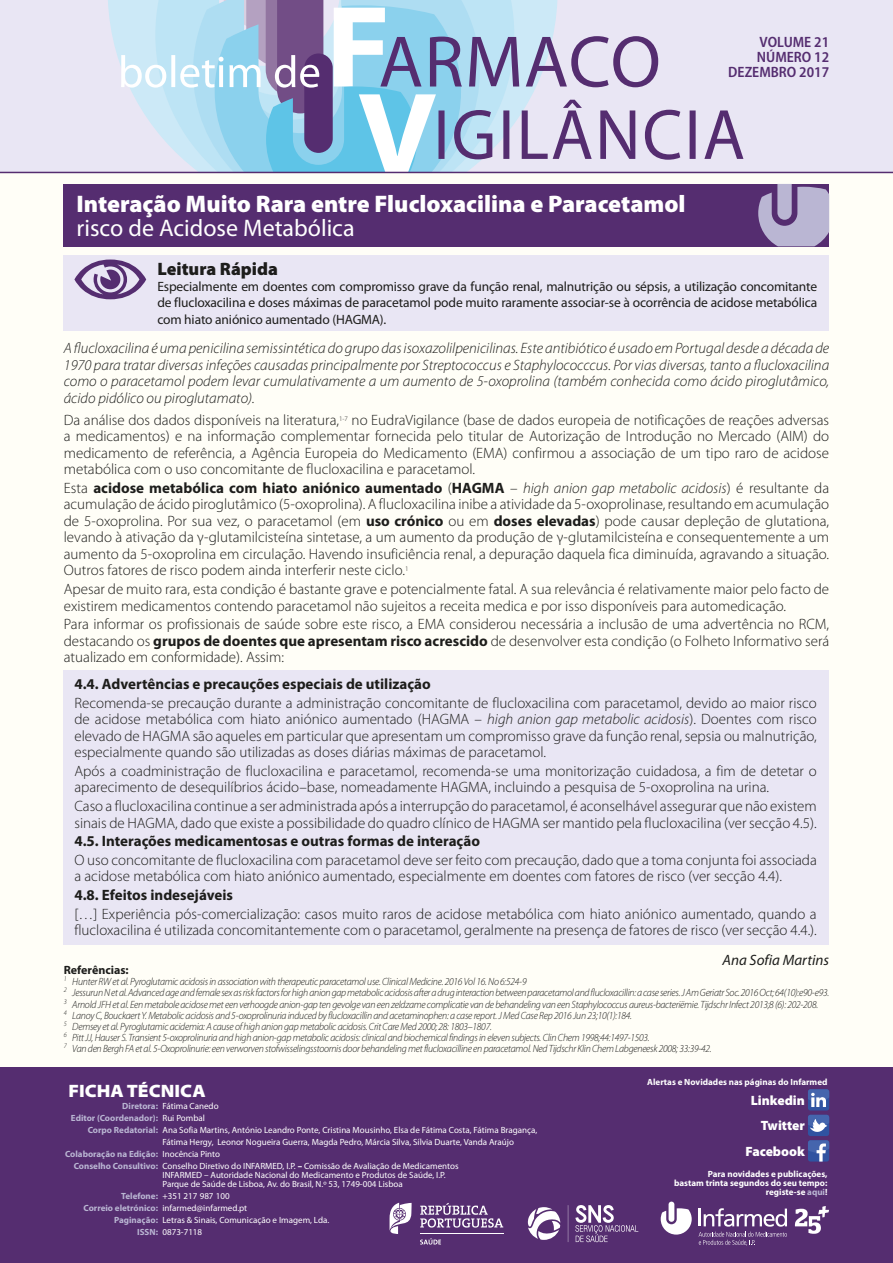
<style>
.page{position:relative;width:893px;height:1263px;background:#fffef7}
.page>*{position:absolute;margin:0;border:0;box-sizing:border-box;transform-origin:0 0}
.t1{font:900 24px "Myriad Pro";color:#fff}
.t2{font:24px "Myriad Pro";color:#fff}
.t3{font:900 18px "Myriad Pro";color:#1d1d1b}
.t4{font:900 semi-expanded 18px "Myriad Pro";color:#fff}
.t5{font:300 15px/16.5px "Myriad Pro";color:#1d1d1b}
.t6{font:italic 300 15px/16.5px "Myriad Pro";color:#1d1d1b;text-align:justify}
.t7{font:700 15px "Myriad Pro";color:#1d1d1b}
.t8{font:600 semi-condensed 15px/15px "Myriad Pro";color:#552d70;text-align:right}
.t9{font:italic 15px "Myriad Pro";color:#1d1d1b}
.t10{font:13.5px/16.2px "Myriad Pro";letter-spacing:-.01em;color:#1d1d1b;text-align:justify}
.t11{font:900 13.5px/25.5px "Myriad Pro";color:#fff;text-align:right}
.t12{font:700 12px "Myriad Pro";color:#1d1d1b}
.t13{font:italic 300 10.5px/11.1px "Myriad Pro";letter-spacing:-.025em;color:#1d1d1b;scale:.95 1}
.t14{font:9px/9px "Myriad Pro";color:#fff}
.t15{font:700 9px/9px "Myriad Pro";color:#fff;text-align:right}
.t16{font:700 9px/12px "Myriad Pro";color:#bab6d3}
.s1{font-weight:700}
.s2{font-style:italic}
.s3{font-weight:400;color:#fff}
.s4{font-weight:700;color:#bab6d3}
.s5{font-weight:900}
.s6{color:#bab6d3}
</style>
<div class="page">
<div style="left:0;top:0;width:893px;height:173px;background:#e9e6f4"></div>
<svg style="left:108px;top:0;width:13px;height:172px"></svg>
<svg style="left:121px;top:0;width:622px;height:172px"></svg>
<hr style="left:0;top:172px;width:893px;height:1px;background:#552d70">
<div style="left:0;top:1067px;width:893px;height:196px;background:#552d70"></div>
<div style="left:64px;top:184px;width:765px;height:62px;background:#552d70"></div>
<svg style="left:758px;top:184px;width:71px;height:62px"></svg>
<div style="left:64px;top:255px;width:765px;height:76px;background:#e9e6f4"></div>
<div style="left:64px;top:671px;width:765px;height:274px;background:#e9e6f4"></div>
<svg style="left:74px;top:259px;width:72px;height:40px"></svg>
<hr style="left:420px;top:1233px;width:83px;height:1px;background:#fff">
<svg style="left:420px;top:1238px;width:21px;height:6px"></svg>
<svg style="left:420px;top:1203px;width:83px;height:24px"></svg>
<svg style="left:390px;top:1203px;width:22px;height:31px"></svg>
<svg style="left:528px;top:1205px;width:110px;height:37px"></svg>
<svg style="left:795px;top:1206px;width:34px;height:28px"></svg>
<svg style="left:699px;top:1208px;width:88px;height:37px"></svg>
<svg style="left:661px;top:1208px;width:31px;height:26px"></svg>
<div style="left:669px;top:1201px;width:5px;height:21px;background:#fff;border-radius:3px"></div>
<div style="left:808px;top:1089px;width:21px;height:21px;background:#3053a1;border-radius:3px"></div>
<svg style="left:808px;top:1089px;width:21px;height:18px"></svg>
<div style="left:808px;top:1115px;width:21px;height:21px;background:#3053a1;border-radius:3px"></div>
<svg style="left:808px;top:1115px;width:21px;height:17px"></svg>
<svg style="left:808px;top:1140px;width:21px;height:21px"></svg>
<p class="t8" style="left:728px;top:35px;width:102px">VOLUME 21<br>NÚMERO 12<br>DEZEMBRO 2017</p>
<h1 class="t1" style="left:77px;top:190px;width:611px">Interação Muito Rara entre Flucloxacilina e Paracetamol</h1>
<h1 class="t2" style="left:77px;top:215px;width:280px">risco de Acidose Metabólica</h1>
<p class="t3" style="left:157px;top:259px;width:122px">Leitura Rápida</p>
<p class="t10" style="left:157px;top:279px;width:661px">Especialmente em doentes com compromisso grave da função renal, malnutrição ou sépsis, a utilização concomitante de flucloxacilina e doses máximas de paracetamol pode muito raramente associar-se à ocorrência de acidose metabólica com hiato aniónico aumentado (HAGMA).</p>
<p class="t6" style="left:64px;top:340px;width:767px">A flucloxacilina é uma penicilina semissintética do grupo das isoxazolilpenicilinas. Este antibiótico é usado em Portugal desde a década de 1970 para tratar diversas infeções causadas principalmente por Streptococcus e Staphylococccus. Por vias diversas, tanto a flucloxacilina como o paracetamol podem levar cumulativamente a um aumento de 5-oxoprolina (também conhecida como ácido piroglutâmico, ácido pidólico ou piroglutamato).</p>
<p class="t5" style="left:64px;top:412px;width:767px;text-align:justify">Da análise dos dados disponíveis na literatura,<sup>1-7</sup> no EudraVigilance (base de dados europeia de notificações de reações adversas a medicamentos) e na informação complementar fornecida pelo titular de Autorização de Introdução no Mercado (AIM) do medicamento de referência, a Agência Europeia do Medicamento (EMA) confirmou a associação de um tipo raro de acidose metabólica com o uso concomitante de flucloxacilina e paracetamol.</p>
<p class="t5" style="left:64px;top:480px;width:767px;text-align:justify">Esta <span class="s1">acidose metabólica com hiato aniónico aumentado</span> (<span class="s1">HAGMA</span> – <span class="s2">high anion gap metabolic acidosis</span>) é resultante da acumulação de ácido piroglutâmico (5-oxoprolina). A flucloxacilina inibe a atividade da 5-oxoprolinase, resultando em acumulação de 5-oxoprolina. Por sua vez, o paracetamol (em <span class="s1">uso crónico</span> ou em <span class="s1">doses elevadas</span>) pode causar depleção de glutationa, levando à ativação da γ-glutamilcisteína sintetase, a um aumento da produção de γ-glutamilcisteína e consequentemente a um aumento da 5-oxoprolina em circulação. Havendo insuficiência renal, a depuração daquela fica diminuída, agravando a situação.<br>Outros fatores de risco podem ainda interferir neste ciclo.<sup>1</sup></p>
<p class="t5" style="left:64px;top:581px;width:767px">Apesar de muito rara, esta condição é bastante grave e potencialmente fatal. A sua relevância é relativamente maior pelo facto de existirem medicamentos contendo paracetamol não sujeitos a receita medica e por isso disponíveis para automedicação.</p>
<p class="t5" style="left:64px;top:616px;width:767px;text-align:justify">Para informar os profissionais de saúde sobre este risco, a EMA considerou necessária a inclusão de uma advertência no RCM, destacando os <span class="s1">grupos de doentes que apresentam risco acrescido</span> de desenvolver esta condição (o Folheto Informativo será atualizado em conformidade). Assim:</p>
<p class="t7" style="left:74px;top:676px;width:358px">4.4. Advertências e precauções especiais de utilização</p>
<p class="t5" style="left:74px;top:695px;width:744px;text-align:justify">Recomenda-se precaução durante a administração concomitante de flucloxacilina com paracetamol, devido ao maior risco de acidose metabólica com hiato aniónico aumentado (HAGMA – <span class="s2">high anion gap metabolic acidosis</span>). Doentes com risco elevado de HAGMA são aqueles em particular que apresentam um compromisso grave da função renal, sepsia ou malnutrição, especialmente quando são utilizadas as doses diárias máximas de paracetamol.</p>
<p class="t5" style="left:74px;top:763px;width:744px">Após a coadministração de flucloxacilina e paracetamol, recomenda-se uma monitorização cuidadosa, a fim de detetar o aparecimento de desequilíbrios ácido–base, nomeadamente HAGMA, incluindo a pesquisa de 5-oxoprolina na urina.</p>
<p class="t5" style="left:74px;top:798px;width:744px">Caso a flucloxacilina continue a ser administrada após a interrupção do paracetamol, é aconselhável assegurar que não existem sinais de HAGMA, dado que existe a possibilidade do quadro clínico de HAGMA ser mantido pela flucloxacilina (ver secção 4.5).</p>
<p class="t7" style="left:74px;top:833px;width:407px">4.5. Interações medicamentosas e outras formas de interação</p>
<p class="t5" style="left:74px;top:852px;width:744px">O uso concomitante de flucloxacilina com paracetamol deve ser feito com precaução, dado que a toma conjunta foi associada a acidose metabólica com hiato aniónico aumentado, especialmente em doentes com fatores de risco (ver secção 4.4).</p>
<p class="t7" style="left:74px;top:886px;width:160px">4.8. Efeitos indesejáveis</p>
<p class="t5" style="left:74px;top:905px;width:744px">[…] Experiência pós-comercialização: casos muito raros de acidose metabólica com hiato aniónico aumentado, quando a flucloxacilina é utilizada concomitantemente com o paracetamol, geralmente na presença de fatores de risco (ver secção 4.4.).</p>
<p class="t12" style="left:64px;top:963px;width:66px">Referências:</p>
<p class="t13" style="left:64px;top:976px;width:807px"><sup>1</sup> Hunter RW et al. Pyroglutamic acidosis in association with therapeutic paracetamol use. Clinical Medicine. 2016 Vol 16. No 6:524-9<br><sup>2</sup> Jessurun N et al. Advanced age and female sex as risk factors for high anion gap metabolic acidosis after a drug interaction between paracetamol and flucloxacillin: a case series. J Am Geriatr Soc. 2016 Oct; 64(10):e90-e93.<br><sup>3</sup> Arnold JFH et al. Een metabole acidose met een verhoogde anion-gap ten gevolge van een zeldzame complicatie van de behandeling van een Staphylococcus aureus-bacteriëmie. Tijdschr Infect 2013;8 (6): 202-208.<br><sup>4</sup> Lanoy C, Bouckaert Y. Metabolic acidosis and 5-oxoprolinuria induced by flucloxacillin and acetaminophen: a case report. J Med Case Rep 2016 Jun 23;10(1):184.<br><sup>5</sup> Demsey et al. Pyroglutamic acidemia: A cause of high anion gap metabolic acidosis. Crit Care Med 2000; 28: 1803–1807.<br><sup>6</sup> Pitt JJ, Hauser S. Transient 5-oxoprolinuria and high anion-gap metabolic acidosis: clinical and biochemical findings in eleven subjects. Clin Chem 1998;44:1497-1503.<br><sup>7</sup> Van den Bergh FA et al. 5-Oxoprolinurie: een verworven stofwisselingsstoornis door behandeling met flucloxacilline en paracetamol. Ned Tijdschr Klin Chem Labgeneesk 2008; 33:39-42.</p>
<p class="t9" style="left:722px;top:952px;width:108px">Ana Sofia Martins</p>
<p class="t4" style="left:68px;top:1080px;width:139px">FICHA TÉCNICA</p>
<p class="t15" style="left:647px;top:1077px;width:182px">Alertas e Novidades nas páginas do Infarmed</p>
<p class="t11" style="left:745px;top:1088px;width:61px">Linkedin<br>Twitter<br>Facebook</p>
<p class="t16" style="left:71px;top:1100px;width:149px;text-indent:51px">Diretora: <span class="s3">Fátima Canedo<br></span>Editor (Coordenador): <span class="s3">Rui Pombal</span></p>
<p class="t14" style="left:88px;top:1126px;width:451px"><span class="s4">Corpo Redatorial:</span> Ana Sofia Martins, António Leandro Ponte, Cristina Mousinho, Elsa de Fátima Costa, Fátima Bragança,</p>
<p class="t14" style="left:163px;top:1138px;width:353px">Fátima Hergy, Leonor Nogueira Guerra, Magda Pedro, Márcia Silva, Sílvia Duarte, Vanda Araújo</p>
<p class="t16" style="left:65px;top:1148px;width:157px">Colaboração na Edição: <span class="s3">Inocência Pinto</span></p>
<p class="t14" style="left:74px;top:1162px;width:386px"><span class="s4">Conselho Consultivo:</span> Conselho Diretivo do INFARMED, I.P. <span class="s5">–</span> Comissão de Avaliação de Medicamentos</p>
<p class="t14" style="left:163px;top:1171px;width:285px">INFARMED – Autoridade Nacional do Medicamento e Produtos de Saúde, I.P.<br>Parque de Saúde de Lisboa, Av. do Brasil, N.º 53, 1749-004 Lisboa</p>
<p class="t14" style="left:121px;top:1192px;width:110px"><span class="s4">Telefone:</span> +351 217 987 100</p>
<p class="t14" style="left:84px;top:1204px;width:165px"><span class="s4">Correio eletrónico:</span> infarmed@infarmed.pt</p>
<p class="t14" style="left:114px;top:1216px;width:217px"><span class="s4">Paginação:</span> Letras &amp; Sinais, Comunicação e Imagem, Lda.</p>
<p class="t14" style="left:137px;top:1228px;width:67px"><span class="s4">ISSN:</span> 0873-7118</p>
<p class="t15" style="left:674px;top:1170px;width:155px">Para novidades e publicações,<br>bastam trinta segundos do seu tempo: registe-se <span class="s6">aqui</span>!</p>
</div>
